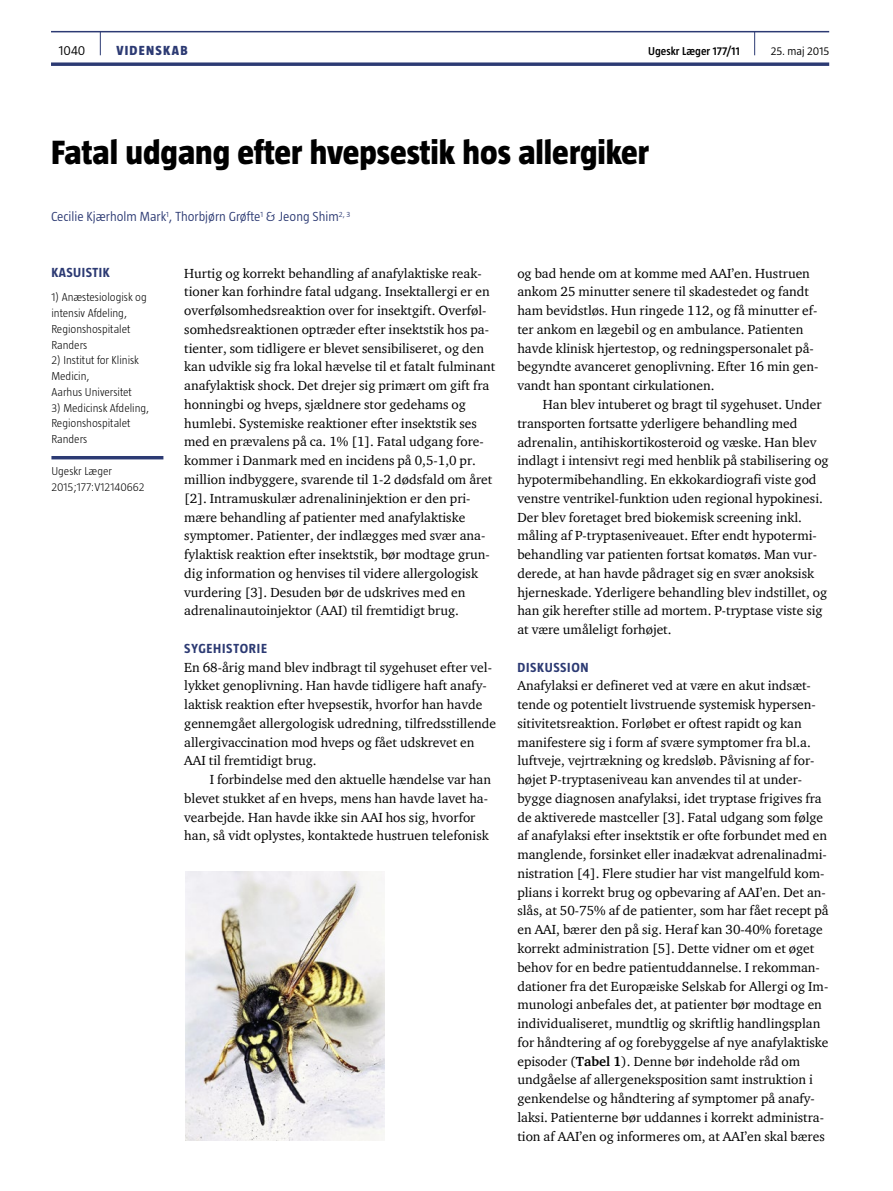
<style>
.page{position:relative;width:893px;height:1191px;background:#fff}
.page>*{position:absolute;margin:0;border:0;box-sizing:border-box;transform-origin:0 0}
.t1{font:800 34.5px "Taz";color:#000}
.t2{font:13.5px/18.8px "ITC Charter Com";color:#000}
.t3{font:300 13.5px "Taz";color:#2c3a73}
.t4{font:700 13.5px "Taz";letter-spacing:.05em;color:#2c3a73}
.t5{font:800 13.5px "Taz";letter-spacing:.095em;color:#2c3a73}
.t6{font:300 13.5px "Taz";color:#000}
.t7{font:300 11.7px/15.8px "Taz";color:#000}
.t8{font:600 11.7px "Taz";color:#000}
.t9{font:300 11.7px "Taz";color:#000}
.s1{font-weight:700}
</style>
<div class="page">
<hr style="left:51px;top:31px;width:778px;height:1px;background:#2c3a73">
<svg style="left:51px;top:62px;width:778px;height:4px"></svg>
<svg style="left:100px;top:32px;width:1px;height:23px"></svg>
<svg style="left:754px;top:32px;width:1px;height:23px"></svg>
<hr style="left:51px;top:456px;width:112px;height:3px;background:#2c3a73">
<img style="left:185px;top:871px;width:199px;height:269px">
<p class="t6" style="left:59px;top:43px;width:28px">1040</p>
<p class="t5" style="left:116px;top:43px;width:73px">VIDENSKAB</p>
<p class="t8" style="left:648px;top:45px;width:93px">Ugeskr Læger 177/11</p>
<p class="t9" style="left:771px;top:45px;width:60px">25. maj 2015</p>
<h1 class="t1" style="left:51px;top:133px;width:600px">Fatal udgang efter hvepsestik hos allergiker</h1>
<p class="t3" style="left:51px;top:209px;width:301px">Cecilie Kjærholm Mark<sup>1</sup>, Thorbjørn Grøfte<sup>1</sup> &amp; Jeong Shim<sup>2,</sup> <sup>3</sup></p>
<p class="t4" style="left:51px;top:265px;width:54px">KASUI STIK</p>
<p class="t7" style="left:51px;top:289px;width:97px">1) Anæstesiologisk og intensiv Afdeling,<br>Regionshospitalet<br>Randers</p>
<p class="t7" style="left:51px;top:352px;width:89px">2) Institut for Klinisk<br>Medicin,<br>Aarhus Universitet</p>
<p class="t7" style="left:51px;top:400px;width:99px">3) Medicinsk Afdeling,<br>Regionshospitalet<br>Randers</p>
<p class="t7" style="left:51px;top:463px;width:95px">Ugeskr Læger<br>2015;177:V12140662</p>
<p class="t2" style="left:184px;top:263px;width:313px">Hurtig og korrekt behandling af anafylaktiske reak&shy;tioner kan forhindre fatal udgang. Insektallergi er en overfølsomhedsreaktion over for insektgift. Overføl&shy;somhedsreaktionen optræder efter insektstik hos pa&shy;tienter, som tidligere er blevet sensibiliseret, og den kan udvikle sig fra lokal hævelse til et fatalt fulminant anafylaktisk shock. Det drejer sig primært om gift fra honningbi og hveps, sjældnere stor gedehams og humlebi. Systemiske reaktioner efter insektstik ses med en prævalens på ca. 1% [1]. Fatal udgang fore&shy;kommer i Danmark med en incidens på 0,5-1,0 pr. million indbyggere, svarende til 1-2 dødsfald om året [2]. Intramuskulær adrenalininjektion er den pri&shy;mære behandling af patienter med anafylaktiske symptomer. Patienter, der indlægges med svær ana&shy;fylaktisk reaktion efter insektstik, bør modtage grun&shy;dig information og henvises til videre allergologisk vurdering [3]. Desuden bør de udskrives med en adrenalinautoinjektor (AAI) til fremtidigt brug.</p>
<p class="t4" style="left:184px;top:640px;width:51px">SYGEHISTOR</p>
<p class="t4" style="left:257px;top:640px;width:10px">IE</p>
<p class="t2" style="left:184px;top:657px;width:313px">En 68-årig mand blev indbragt til sygehuset efter vel&shy;lykket genoplivning. Han havde tidligere haft anafy&shy;laktisk reaktion efter hvepsestik, hvorfor han havde gennemgået allergologisk udredning, tilfredsstillende allergivaccination mod hveps og fået udskrevet en AAI til fremtidigt brug.</p>
<p class="t2" style="left:184px;top:770px;width:308px;text-indent:26px">I forbindelse med den aktuelle hændelse var han blevet stukket af en hveps, mens han havde lavet ha&shy;vearbejde. Han havde ikke sin AAI hos sig, hvorfor han, så vidt oplystes, kontaktede hustruen telefonisk</p>
<p class="t2" style="left:517px;top:263px;width:303px">og bad hende om at komme med AAI’en. Hustruen ankom 25 minutter senere til skadestedet og fandt ham bevidstløs. Hun ringede 112, og få minutter ef&shy;ter ankom en lægebil og en ambulance. Patienten havde klinisk hjertestop, og redningspersonalet på&shy;begyndte avanceret genoplivning. Efter 16 min gen&shy;vandt han spontant cirkulationen.</p>
<p class="t2" style="left:517px;top:395px;width:313px;text-indent:26px">Han blev intuberet og bragt til sygehuset. Under transporten fortsatte yderligere behandling med adrenalin, antihiskortikosteroid og væske. Han blev indlagt i intensivt regi med henblik på stabilisering og hypotermibehandling. En ekkokardiografi viste god venstre ventrikel-funktion uden regional hypokinesi.<br>Der blev foretaget bred biokemisk screening inkl. måling af P-tryptaseniveauet. Efter endt hypotermi&shy;behandling var patienten fortsat komatøs. Man vur&shy;derede, at han havde pådraget sig en svær anoksisk hjerneskade. Yderligere behandling blev indstillet, og han gik herefter stille ad mortem. P-tryptase viste sig at være umåleligt forhøjet.</p>
<p class="t4" style="left:517px;top:659px;width:64px">DISKUSSION</p>
<p class="t2" style="left:517px;top:676px;width:313px">Anafylaksi er defineret ved at være en akut indsæt&shy;tende og potentielt livstruende systemisk hypersen&shy;sitivitetsreaktion. Forløbet er oftest rapidt og kan manifestere sig i form af svære symptomer fra bl.a. luftveje, vejrtrækning og kredsløb. Påvisning af for&shy;højet P-tryptaseniveau kan anvendes til at under&shy;bygge diagnosen anafylaksi, idet tryptase frigives fra de aktiverede mastceller [3]. Fatal udgang som følge af anafylaksi efter insektstik er ofte forbundet med en manglende, forsinket eller inadækvat adrenalinadmi&shy;nistration [4]. Flere studier har vist mangelfuld kom&shy;plians i korrekt brug og opbevaring af AAI’en. Det an&shy;slås, at 50-75% af de patienter, som har fået recept på en AAI, bærer den på sig. Heraf kan 30-40% foretage korrekt administration [5]. Dette vidner om et øget behov for en bedre patientuddannelse. I rekomman&shy;dationer fra det Europæiske Selskab for Allergi og Im&shy;munologi anbefales det, at patienter bør modtage en individualiseret, mundtlig og skriftlig handlingsplan for håndtering af og forebyggelse af nye anafylaktiske episoder (<span class="s1">Tabel 1</span>). Denne bør indeholde råd om undgåelse af allergeneksposition samt instruktion i genkendelse og håndtering af symptomer på anafy&shy;laksi. Patienterne bør uddannes i korrekt administra&shy;tion af AAI’en og informeres om, at AAI’en skal bæres</p>
</div>
